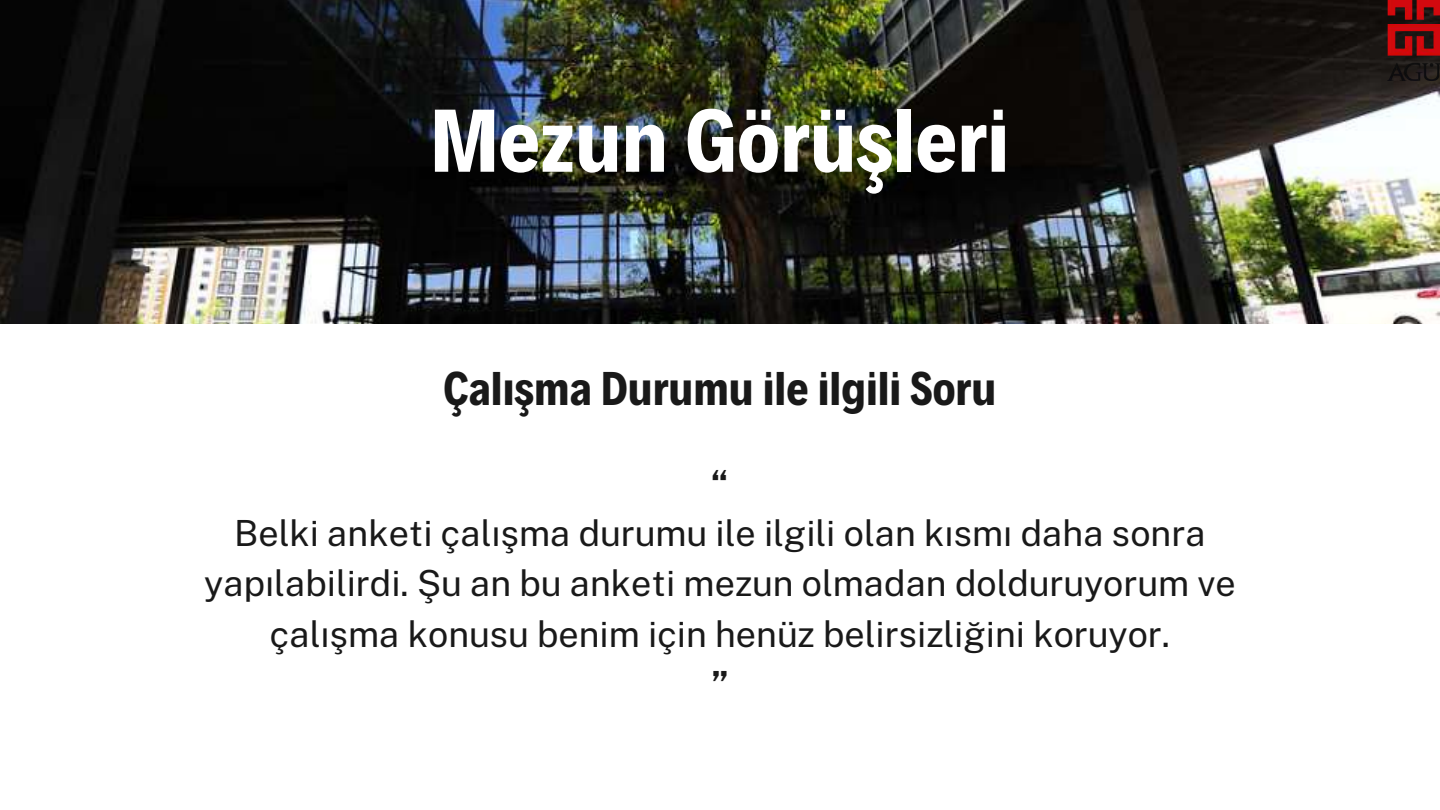
<style>
.page{position:relative;width:1440px;height:810px;background:#fff}
.page>*{position:absolute;margin:0;border:0;box-sizing:border-box;transform-origin:0 0}
.t1{font:700 90px "Decalotype";color:#fff}
.t2{font:700 47.9px "Decalotype";color:#191919}
.t3{font:36px/50.2px "Public Sans";color:#191919;text-align:center}
.t4{font:700 36px "Public Sans";color:#191919}
</style>
<div class="page">
<img style="left:0;top:0;width:1440px;height:324px">
<img style="left:1388px;top:0;width:52px;height:81px">
<h1 class="t1" style="left:431px;top:81px;width:571px">Mezun Görüşleri</h1>
<h2 class="t2" style="left:444px;top:357px;width:554px">Çalışma Durumu ile ilgili Soru</h2>
<p class="t4" style="left:711px;top:462px;width:19px">“</p>
<p class="t3" style="left:204px;top:508px;width:1033px">Belki anketi çalışma durumu ile ilgili olan kısmı daha sonra yapılabilirdi. Şu an bu anketi mezun olmadan dolduruyorum ve çalışma konusu beni m içi n henüz beli rsizliği ni koruyor.</p>
<p class="t4" style="left:711px;top:663px;width:19px">”</p>
</div>
